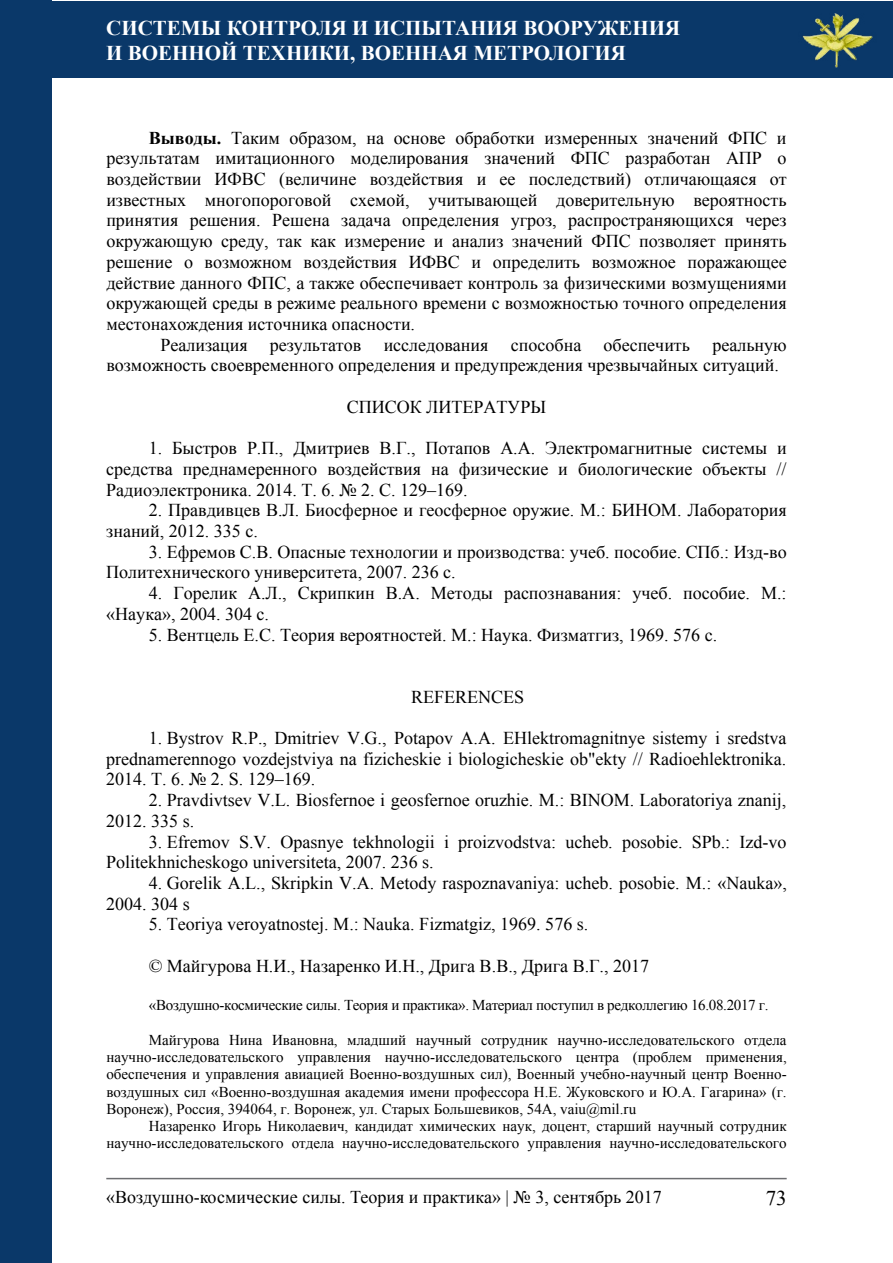
<style>
.page{position:relative;width:893px;height:1263px;background:#fff}
.page>*{position:absolute;margin:0;border:0;box-sizing:border-box;transform-origin:0 0}
.t1{font:700 21px/25.2px "Times New Roman";color:#fff}
.t2{font:21px "Times New Roman";color:#000}
.t3{font:18px/20.7px "Times New Roman";color:#000}
.t4{font:18px "Times New Roman";color:#000}
.t5{font:15px/17.2px "Times New Roman";color:#000;text-align:justify}
.t6{font:15px "Times New Roman";letter-spacing:-.02em;color:#000}
.s1{font-weight:700}
</style>
<div class="page">
<hr style="left:106px;top:1178px;width:681px;height:1px;background:#6d6e71">
<div style="left:0;top:1px;width:892px;height:76px;background:#0a3869"></div>
<img style="left:802px;top:13px;width:71px;height:55px">
<div style="left:0;top:1px;width:51px;height:1262px;background:#0a3869"></div>
<p class="t1" style="left:106px;top:14px;width:576px">системы контроля и испытания вооружения и военной техники, военная метрология</p>
<p class="t3" style="left:106px;top:127px;width:682px;text-align:justify;text-indent:43px"><span class="s1">Выводы.</span> Таким образом, на основе обработки измеренных значений ФПС и результатам имитационного моделирования значений ФПС разработан АПР о воздействии ИФВС (величине воздействия и ее последствий) отличающаяся от известных многопороговой схемой, учитывающей доверительную вероятность принятия решения. Решена задача определения угроз, распространяющихся через окружающую среду, так как измерение и анализ значений ФПС позволяет принять решение о возможном воздействия ИФВС и определить возможное поражающее действие данного ФПС, а также обеспечивает контроль за физическими возмущениями окружающей среды в режиме реального времени с возможностью точного определения местонахождения источника опасности.</p>
<p class="t3" style="left:106px;top:334px;width:682px;text-indent:54px">Реализация результатов исследования способна обеспечить реальную возможность своевременного определения и предупреждения чрезвычайных ситуаций.</p>
<p class="t3" style="left:347px;top:396px;width:201px">СПИСОК ЛИТЕРАТУРЫ</p>
<p class="t3" style="left:106px;top:437px;width:682px;text-align:justify;text-indent:43px">1. Быстров Р.П., Дмитриев В.Г., Потапов А.А. Электромагнитные системы и средства преднамеренного воздействия на физические и биологические объекты // Радиоэлектроника. 2014. Т. 6. № 2. С. 129–169.</p>
<p class="t3" style="left:106px;top:500px;width:682px;text-indent:43px">2. Правдивцев В.Л. Биосферное и геосферное оружие. М.: БИНОМ. Лаборатория знаний, 2012. 335 с.</p>
<p class="t3" style="left:106px;top:541px;width:682px;text-indent:43px">3. Ефремов С.В. Опасные технологии и производства: учеб. пособие. СПб.: Изд-во<br>Политехнического университета, 2007. 236 с.</p>
<p class="t3" style="left:106px;top:582px;width:682px;text-indent:43px">4. Горелик А.Л., Скрипкин В.А. Методы распознавания: учеб. пособие. М.: «Наука», 2004. 304 с.</p>
<p class="t3" style="left:149px;top:624px;width:570px">5. Вентцель Е.С. Теория вероятностей. М.: Наука. Физматгиз, 1969. 576 с.</p>
<p class="t3" style="left:411px;top:686px;width:114px">REFERENCES</p>
<p class="t3" style="left:106px;top:727px;width:682px;text-align:justify;text-indent:43px">1. Bystrov R.P., Dmitriev V.G., Potapov А.А. EHlektromagnitnye sistemy i sredstva prednamerennogo vozdejstviya na fizicheskie i biologicheskie ob"ekty // Radioehlektronika.<br>2014. T. 6. № 2. S. 129–169.</p>
<p class="t3" style="left:106px;top:789px;width:682px;text-indent:43px">2. Pravdivtsev V.L. Biosfernoe i geosfernoe oruzhie. M.: BINOM. Laboratoriya znanij,<br>2012. 335 s.</p>
<p class="t3" style="left:106px;top:831px;width:682px;text-indent:43px">3. Efremov S.V. Opasnye tekhnologii i proizvodstva: ucheb. posobie. SPb.: Izd-vo<br>Politekhnicheskogo universiteta, 2007. 236 s.</p>
<p class="t3" style="left:106px;top:872px;width:682px;text-indent:43px">4. Gorelik А.L., Skripkin V.А. Metody raspoznavaniya: ucheb. posobie. M.: «Nauka»,<br>2004. 304 s</p>
<p class="t3" style="left:149px;top:914px;width:441px">5. Teoriya veroyatnostej. M.: Nauka. Fizmatgiz, 1969. 576 s.</p>
<p class="t3" style="left:149px;top:955px;width:502px">© Майгурова Н.И., Назаренко И.Н., Дрига В.В., Дрига В.Г., 2017</p>
<p class="t6" style="left:149px;top:995px;width:621px">«Воздушно-космические силы. Теория и практика». Материал поступил в редколлегию 16.08.2017 г.</p>
<p class="t5" style="left:106px;top:1031px;width:682px;text-indent:43px">Майгурова Нина Ивановна, младший научный сотрудник научно-исследовательского отдела научно-исследовательского управления научно-исследовательского центра (проблем применения, обеспечения и управления авиацией Военно-воздушных сил), Военный учебно-научный центр Военно&shy;воздушных сил «Военно-воздушная академия имени профессора Н.Е. Жуковского и Ю.А. Гагарина» (г.<br>Воронеж), Россия, 394064, г. Воронеж, ул. Старых Большевиков, 54А, vaiu@mil.ru</p>
<p class="t5" style="left:106px;top:1117px;width:682px;text-align:right">Назаренко Игорь Николаевич, кандидат химических наук, доцент, старший научный сотрудник научно-исследовательского отдела научно-исследовательского управления научно-исследовательского</p>
<p class="t4" style="left:106px;top:1185px;width:557px">«Воздушно-космические силы. Теория и практика» | № 3, сентябрь 2017</p>
<p class="t2" style="left:766px;top:1183px;width:22px">73</p>
</div>
